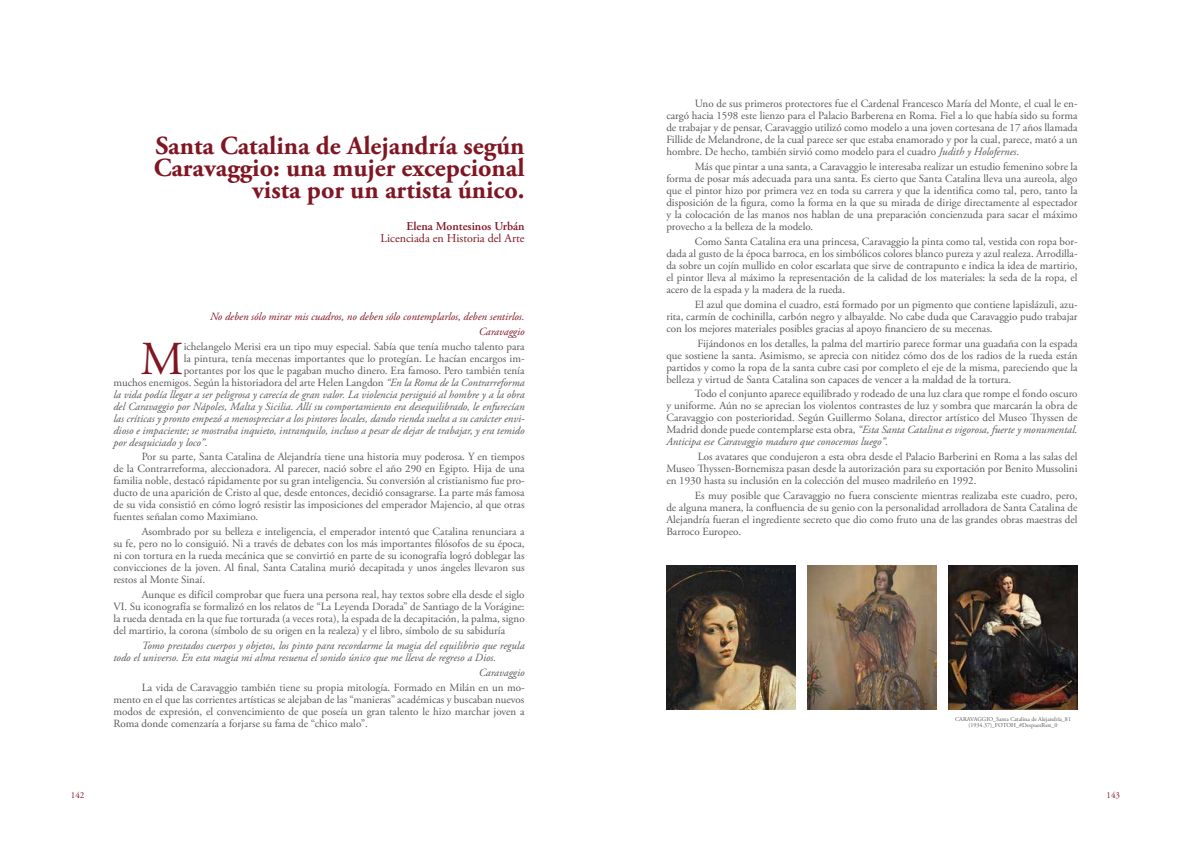
<style>
.page{position:relative;width:1191px;height:842px;background:#fff}
.page>*{position:absolute;margin:0;border:0;box-sizing:border-box;transform-origin:0 0}
.t1{font:47.2px "Adobe Garamond Pro";color:#801623}
.t2{font:700 26px/22px "Adobe Garamond Pro";color:#801623;text-align:right}
.t3{font:12px "Adobe Garamond Pro";color:#801623}
.t4{font:600 12px "Adobe Garamond Pro";color:#801623}
.t5{font:11px/12px "Adobe Garamond Pro";color:#575756;text-align:justify}
.t6{font:italic 11px/12px "Adobe Garamond Pro";color:#575756}
.t7{font:italic 11px/14.8px "Adobe Garamond Pro";color:#801623;text-align:right}
.t8{font:9px "Adobe Garamond Pro";color:#801623}
.t9{font:6px/6px "Adobe Garamond Pro";color:#575756;text-align:center}
.s1{font-style:italic}
.s2{font-style:normal}
</style>
<div class="page">
<img style="left:666px;top:566px;width:129px;height:143px">
<img style="left:807px;top:566px;width:129px;height:143px">
<img style="left:948px;top:566px;width:129px;height:143px">
<h2 class="t2" style="left:154px;top:136px;width:372px">Santa Catalina de Alejandría según<br>Caravaggio: una mujer excepcional vista por un artista único.</h2>
<p class="t4" style="left:406px;top:219px;width:120px">Elena Montesinos Urbán</p>
<p class="t3" style="left:380px;top:231px;width:145px">Licenciada en Historia del Arte</p>
<p class="t7" style="left:210px;top:309px;width:316px">No deben sólo mirar mis cuadros, no deben sólo contemplarlos, deben sentirlos.<br>Caravaggio</p>
<h1 class="t1" style="left:141px;top:330px;width:45px">M</h1>
<p class="t5" style="left:184px;top:340px;width:342px">ichelangelo Merisi era un tipo muy especial. Sabía que tenía mucho talento para</p>
<p class="t5" style="left:184px;top:352px;width:342px">la pintura, tenía mecenas importantes que lo protegían. Le hacían encargos im-</p>
<p class="t5" style="left:184px;top:364px;width:342px">portantes por los que le pagaban mucho dinero. Era famoso. Pero también tenía</p>
<p class="t5" style="left:113px;top:376px;width:413px">muchos enemigos. Según la historiadora del arte Helen Langdon <span class="s1">“En la Roma de la Contrarreforma</span></p>
<p class="t6" style="left:113px;top:388px;width:413px">la vida podía llegar a ser peligrosa y carecía de gran valor. La violencia persiguió al hombre y a la obra</p>
<p class="t6" style="left:113px;top:400px;width:413px">del Caravaggio por Nápoles, Malta y Sicilia. Allí su comportamiento era desequilibrado, le enfurecían</p>
<p class="t6" style="left:113px;top:412px;width:413px">las críticas y pronto empezó a menospreciar a los pintores locales, dando rienda suelta a su carácter envi-</p>
<p class="t6" style="left:113px;top:424px;width:413px">dioso e impaciente; se mostraba inquieto, intranquilo, incluso a pesar de dejar de trabajar, y era temido</p>
<p class="t6" style="left:113px;top:436px;width:96px">por desquiciado y loco”<span class="s2">.</span></p>
<p class="t5" style="left:113px;top:451px;width:413px;text-indent:28px">Por su parte, Santa Catalina de Alejandría tiene una historia muy poderosa. Y en tiempos de la Contrarreforma, aleccionadora. Al parecer, nació sobre el año 290 en Egipto. Hija de una familia noble, destacó rápidamente por su gran inteligencia. Su conversión al cristianismo fue pro&shy;ducto de una aparición de Cristo al que, desde entonces, decidió consagrarse. La parte más famosa de su vida consistió en cómo logró resistir las imposiciones del emperador Majencio, al que otras fuentes señalan como Maximiano.</p>
<p class="t5" style="left:113px;top:526px;width:413px;text-indent:28px">Asombrado por su belleza e inteligencia, el emperador intentó que Catalina renunciara a su fe, pero no lo consiguió. Ni a través de debates con los más importantes filósofos de su época, ni con tortura en la rueda mecánica que se convirtió en parte de su iconografía logró doblegar las convicciones de la joven. Al final, Santa Catalina murió decapitada y unos ángeles llevaron sus restos al Monte Sinaí.</p>
<p class="t5" style="left:113px;top:589px;width:413px;text-indent:28px">Aunque es difícil comprobar que fuera una persona real, hay textos sobre ella desde el siglo VI. Su iconografía se formalizó en los relatos de “La Leyenda Dorada” de Santiago de la Vorágine: la rueda dentada en la que fue torturada (a veces rota), la espada de la decapitación, la palma, signo del martirio, la corona (símbolo de su origen en la realeza) y el libro, símbolo de su sabiduría</p>
<p class="t6" style="left:113px;top:640px;width:412px;text-indent:28px">Tomo prestados cuerpos y objetos, los pinto para recordarme la magia del equilibrio que regula todo el universo. En esta magia mi alma resuena el sonido único que me lleva de regreso a Dios.</p>
<p class="t6" style="left:479px;top:666px;width:47px">Caravaggio</p>
<p class="t5" style="left:113px;top:681px;width:413px;text-indent:28px">La vida de Caravaggio también tiene su propia mitología. Formado en Milán en un mo&shy;mento en el que las corrientes artísticas se alejaban de las “manieras” académicas y buscaban nuevos modos de expresión, el convencimiento de que poseía un gran talento le hizo marchar joven a Roma donde comenzaría a forjarse su fama de “chico malo”.</p>
<p class="t5" style="left:666px;top:98px;width:413px;text-indent:28px">Uno de sus primeros protectores fue el Cardenal Francesco María del Monte, el cual le en&shy;cargó hacia 1598 este lienzo para el Palacio Barberena en Roma. Fiel a lo que había sido su forma de trabajar y de pensar, Caravaggio utilizó como modelo a una joven cortesana de 17 años llamada Fillide de Melandrone, de la cual parece ser que estaba enamorado y por la cual, parece, mató a un hombre. De hecho, también sirvió como modelo para el cuadro <span class="s1">Judith y Holofernes</span>.</p>
<p class="t5" style="left:666px;top:161px;width:413px;text-indent:28px">Más que pintar a una santa, a Caravaggio le interesaba realizar un estudio femenino sobre la forma de posar más adecuada para una santa. Es cierto que Santa Catalina lleva una aureola, algo que el pintor hizo por primera vez en toda su carrera y que la identifica como tal, pero, tanto la disposición de la figura, como la forma en la que su mirada de dirige directamente al espectador y la colocación de las manos nos hablan de una preparación concienzuda para sacar el máximo provecho a la belleza de la modelo.</p>
<p class="t5" style="left:666px;top:236px;width:413px;text-indent:28px">Como Santa Catalina era una princesa, Caravaggio la pinta como tal, vestida con ropa bor&shy;dada al gusto de la época barroca, en los simbólicos colores blanco pureza y azul realeza. Arrodilla&shy;da sobre un cojín mullido en color escarlata que sirve de contrapunto e indica la idea de martirio, el pintor lleva al máximo la representación de la calidad de los materiales: la seda de la ropa, el acero de la espada y la madera de la rueda.</p>
<p class="t5" style="left:666px;top:299px;width:413px;text-indent:28px">El azul que domina el cuadro, está formado por un pigmento que contiene lapislázuli, azu&shy;rita, carmín de cochinilla, carbón negro y albayalde. No cabe duda que Caravaggio pudo trabajar con los mejores materiales posibles gracias al apoyo financiero de su mecenas.</p>
<p class="t5" style="left:666px;top:337px;width:413px;text-indent:31px">Fijándonos en los detalles, la palma del martirio parece formar una guadaña con la espada que sostiene la santa. Asimismo, se aprecia con nitidez cómo dos de los radios de la rueda están partidos y como la ropa de la santa cubre casi por completo el eje de la misma, pareciendo que la belleza y virtud de Santa Catalina son capaces de vencer a la maldad de la tortura.</p>
<p class="t5" style="left:666px;top:388px;width:413px;text-indent:28px">Todo el conjunto aparece equilibrado y rodeado de una luz clara que rompe el fondo oscuro y uniforme. Aún no se aprecian los violentos contrastes de luz y sombra que marcarán la obra de Caravaggio con posterioridad. Según Guillermo Solana, director artístico del Museo Thyssen de Madrid donde puede contemplarse esta obra, <span class="s1">“Esta Santa Catalina es vigorosa, fuerte y monumental.<br>Anticipa ese Caravaggio maduro que conocemos luego”</span>.</p>
<p class="t5" style="left:666px;top:451px;width:413px;text-indent:31px">Los avatares que condujeron a esta obra desde el Palacio Barberini en Roma a las salas del Museo Thyssen-Bornemisza pasan desde la autorización para su exportación por Benito Mussolini en 1930 hasta su inclusión en la colección del museo madrileño en 1992.</p>
<p class="t5" style="left:666px;top:490px;width:413px;text-indent:28px">Es muy posible que Caravaggio no fuera consciente mientras realizaba este cuadro, pero, de alguna manera, la confluencia de su genio con la personalidad arrolladora de Santa Catalina de Alejandría fueran el ingrediente secreto que dio como fruto una de las grandes obras maestras del Barroco Europeo.</p>
<p class="t9" style="left:955px;top:716px;width:117px">CARAVAGGIO_Santa Catalina de Alejandría_81 (1934.37)_FOTOH_#DespuesRest_0</p>
<p class="t8" style="left:71px;top:789px;width:15px">142</p>
<p class="t8" style="left:1106px;top:789px;width:15px">143</p>
</div>
